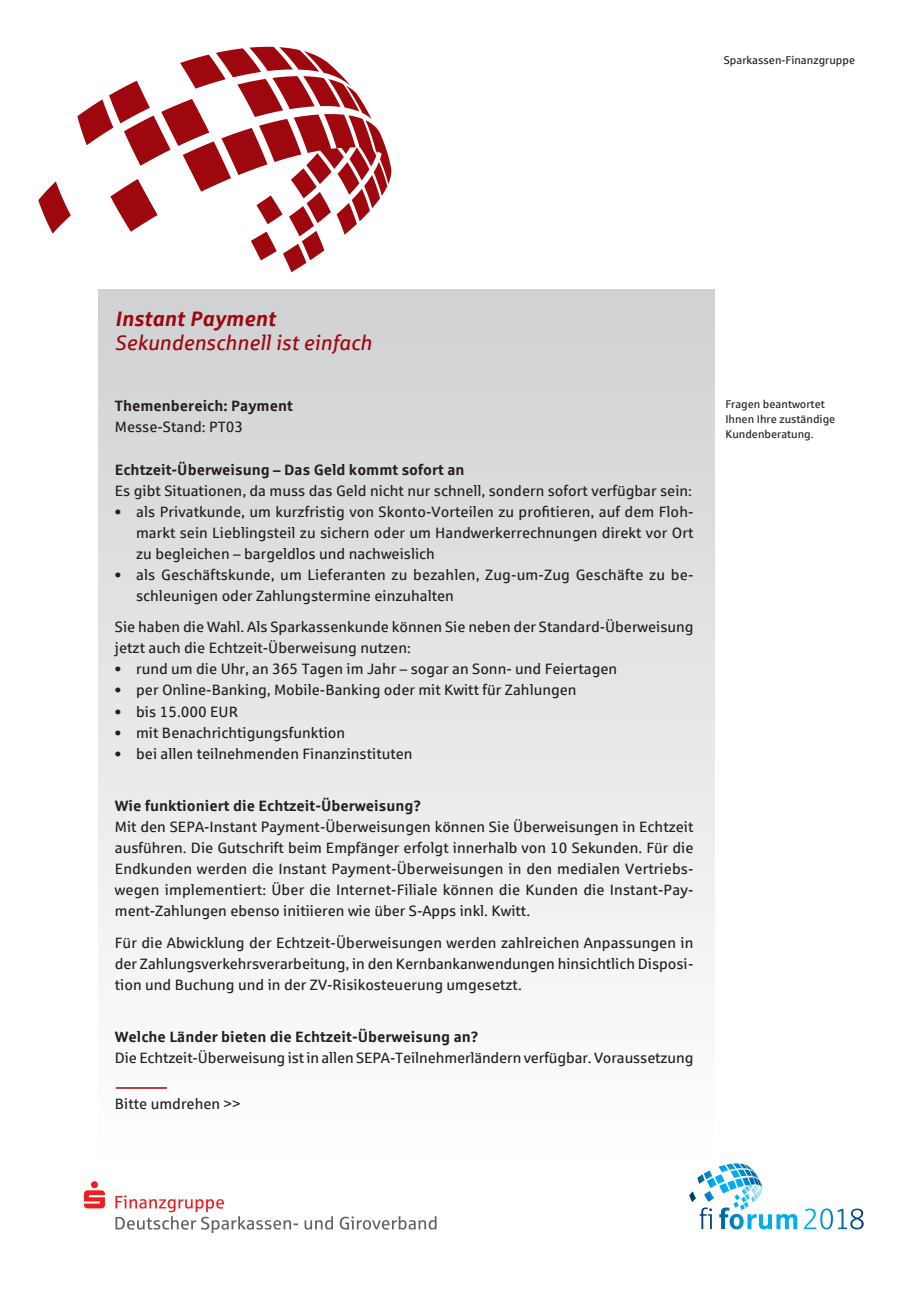
<style>
.page{position:relative;width:919px;height:1289px;background:#fff}
.page>*{position:absolute;margin:0;border:0;box-sizing:border-box;transform-origin:0 0}
.Kopf_Standbezeichnun{font:italic 21px "Sparkasse Rg";color:#9d070d}
.Kopf_Standbezeichnun-2{font:italic 700 21px "Sparkasse Rg";color:#9d070d}
.Fließtext{font:15px/21px "Sparkasse Rg";color:#231f20;text-align:justify}
.Fließtext_Aufzählung{font:15px/21px "Sparkasse Rg";color:#231f20;text-align:justify}
.Zwischenüberschrift{font:700 15px "Sparkasse Rg";color:#231f20}
.Fließtext_ohne_Silbe{font:15px "Sparkasse Rg";letter-spacing:-.01em;color:#231f20}
.Kopf_Themenbereich{font:700 15px "Sparkasse Rg";color:#231f20}
.Kopf_Themenbereich-2{font:15px "Sparkasse Rg";color:#231f20}
.Kontakt_plain{font:11.25px "Sparkasse Rg";color:#231f20}
</style>
<div class="page">
<div style="left:98px;top:289px;width:616px;height:872px;background:linear-gradient(to bottom,#d0d1d3,#fff)"></div>
<hr style="left:116px;top:1087px;width:51px;height:1px;background:#9d070d">
<svg style="left:38px;top:47px;width:353px;height:225px"></svg>
<svg style="left:718px;top:1163px;width:42px;height:19px"></svg>
<svg style="left:699px;top:1207px;width:164px;height:22px"></svg>
<svg style="left:84px;top:1181px;width:352px;height:51px"></svg>
<p class="Kontakt_plain" style="left:723px;top:53px;width:133px">Sparkassen-Finanzgruppe</p>
<p class="Kopf_Standbezeichnun-2" style="left:115px;top:305px;width:162px">Instant Payment</p>
<p class="Kopf_Standbezeichnun" style="left:115px;top:330px;width:258px">Sekundenschnell ist einfach</p>
<p class="Kopf_Themenbereich" style="left:115px;top:396px;width:179px">Themenbereich: Payment</p>
<p class="Kopf_Themenbereich-2" style="left:115px;top:417px;width:130px">Messe-Stand: PT03</p>
<p class="Zwischenüberschrift" style="left:115px;top:460px;width:351px">Echtzeit-Überweisung – Das Geld kommt sofort an</p>
<p class="Fließtext" style="left:115px;top:480px;width:578px">Es gibt Situationen, da muss das Geld nicht nur schnell, sondern sofort verfügbar sein:</p>
<p class="Fließtext_Aufzählung" style="left:136px;top:501px;width:559px;text-indent:-21px">• als Privatkunde, um kurzfristig von Skonto-Vorteilen zu profitieren, auf dem Floh&shy;markt sein Lieblingsteil zu sichern oder um Handwerkerrechnungen direkt vor Ort zu begleichen – bargeldlos und nachweislich</p>
<p class="Fließtext_Aufzählung" style="left:136px;top:564px;width:559px;text-indent:-21px">• als Geschäftskunde, um Lieferanten zu bezahlen, Zug-um-Zug Geschäfte zu be&shy;schleunigen oder Zahlungstermine einzuhalten</p>
<p class="Fließtext" style="left:115px;top:616px;width:580px">Sie haben die Wahl. Als Sparkassenkunde können Sie neben der Standard-Überweisung jetzt auch die Echtzeit-Überweisung nutzen:</p>
<p class="Fließtext_Aufzählung" style="left:115px;top:658px;width:504px">• rund um die Uhr, an 365 Tagen im Jahr – sogar an Sonn- und Feiertagen</p>
<p class="Fließtext_Aufzählung" style="left:115px;top:679px;width:463px">• per Online-Banking, Mobile-Banking oder mit Kwitt für Zahlungen</p>
<p class="Fließtext_Aufzählung" style="left:115px;top:700px;width:125px">• bis 15.000 EUR</p>
<p class="Fließtext_Aufzählung" style="left:115px;top:721px;width:232px">• mit Benachrichtigungsfunktion</p>
<p class="Fließtext_Aufzählung" style="left:115px;top:742px;width:299px">• bei allen teilnehmenden Finanzinstituten</p>
<p class="Zwischenüberschrift" style="left:115px;top:796px;width:308px">Wie funktioniert die Echtzeit-Überweisung?</p>
<p class="Fließtext" style="left:115px;top:816px;width:580px">Mit den SEPA-Instant Payment-Überweisungen können Sie Überweisungen in Echtzeit ausführen. Die Gutschrift beim Empfänger erfolgt innerhalb von 10 Sekunden. Für die Endkunden werden die Instant Payment-Überweisungen in den medialen Vertriebs&shy;wegen implementiert: Über die Internet-Filiale können die Kunden die Instant-Pay&shy;ment-Zahlungen ebenso initiieren wie über S-Apps inkl. Kwitt.</p>
<p class="Fließtext" style="left:115px;top:931px;width:580px">Für die Abwicklung der Echtzeit-Überweisungen werden zahlreichen Anpassungen in der Zahlungsverkehrsverarbeitung, in den Kernbankanwendungen hinsichtlich Disposi&shy;tion und Buchung und in der ZV-Risikosteuerung umgesetzt.</p>
<p class="Zwischenüberschrift" style="left:115px;top:1027px;width:365px">Welche Länder bieten die Echtzeit-Überweisung an?</p>
<p class="Fließtext_ohne_Silbe" style="left:115px;top:1048px;width:580px">Die Echtzeit-Überweisung ist in allen SEPA-Teilnehmerländern verfügbar. Voraussetzung</p>
<p class="Fließtext" style="left:115px;top:1092px;width:127px">Bitte umdrehen &gt;&gt;</p>
<p class="Kontakt_plain" style="left:725px;top:397px;width:101px">Fragen beantwortet</p>
<p class="Kontakt_plain" style="left:725px;top:412px;width:111px">Ihnen Ihre zuständige</p>
<p class="Kontakt_plain" style="left:725px;top:427px;width:90px">Kundenberatung.</p>
</div>
